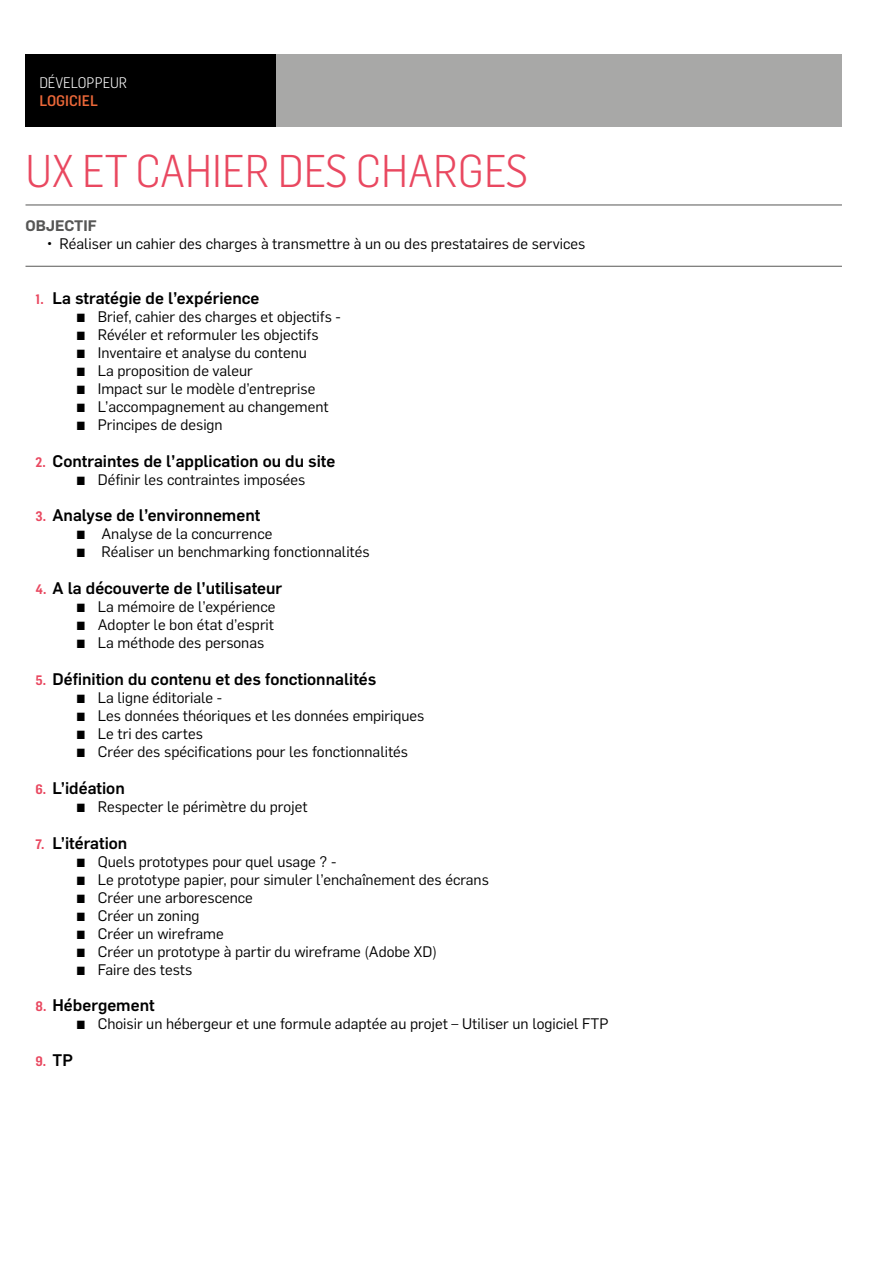
<style>
.page{position:relative;width:893px;height:1263px;background:#fff}
.page>*{position:absolute;margin:0;border:0;box-sizing:border-box;transform-origin:0 0}
.t1{font:300 45px "Flama Semicondensed";color:#e94860}
.t2{font:500 16.5px "Flama";color:#000}
.t3{font:15px "Flama";color:#000}
.t4{font:300 15px "Flama Semicondensed";color:#fff}
.t5{font:500 15px "Flama Semicondensed";color:#ec6839}
.t6{font:600 15px "Flama";color:#575756}
.t7{font:600 13.5px "Flama Semicondensed";color:#e94860}
.s1{font-family:"Flama Semicondensed";font-weight:600;font-size:13.5px;color:#e94860}
.s2{font-family:"Flama Semicondensed"}
.s3{font-family:"Flama";font-weight:500;font-size:16.5px;color:#000}
</style>
<div class="page">
<div style="left:25px;top:54px;width:817px;height:72px;background:#a8a8a7"></div>
<div style="left:25px;top:54px;width:251px;height:72px;background:#000"></div>
<hr style="left:26px;top:205px;width:816px;height:1px;background:#575756">
<hr style="left:26px;top:266px;width:816px;height:1px;background:#575756">
<p class="t4" style="left:39px;top:73px;width:89px">DÉVELOPPEUR</p>
<p class="t5" style="left:39px;top:91px;width:60px">LOGICIEL</p>
<h1 class="t1" style="left:26px;top:143px;width:504px">UX ET CAHIER DES CHARGES</h1>
<p class="t6" style="left:26px;top:215px;width:73px">OBJECTIF</p>
<p class="t3" style="left:47px;top:233px;width:540px">• Réaliser un cahier des charges à transmettre à un ou des prestataires de services</p>
<p class="t2" style="left:36px;top:286px;width:226px"><span class="s1">1.</span> La stratégie de l’expérience</p>
<p class="t3" style="left:77px;top:306px;width:266px"><span class="s2">▪</span> Brief, cahier des charges et objectifs -</p>
<p class="t3" style="left:77px;top:324px;width:244px"><span class="s2">▪</span> Révéler et reformuler les objectifs</p>
<p class="t3" style="left:77px;top:342px;width:232px"><span class="s2">▪</span> Inventaire et analyse du contenu</p>
<p class="t3" style="left:77px;top:360px;width:178px"><span class="s2">▪</span> La proposition de valeur</p>
<p class="t3" style="left:77px;top:378px;width:240px"><span class="s2">▪</span> Impact sur le modèle d’entreprise</p>
<p class="t3" style="left:77px;top:396px;width:254px"><span class="s2">▪</span> L’accompagnement au changement</p>
<p class="t3" style="left:77px;top:414px;width:148px"><span class="s2">▪</span> Principes de design</p>
<p class="t2" style="left:36px;top:449px;width:301px"><span class="s1">2.</span> Contraintes de l’application ou du site</p>
<p class="t3" style="left:77px;top:469px;width:230px"><span class="s2">▪</span> Définir les contraintes imposées</p>
<p class="t2" style="left:36px;top:503px;width:226px"><span class="s1">3.</span> Analyse de l’environnement</p>
<p class="t3" style="left:77px;top:524px;width:197px"><span class="s2">▪</span> Analyse de la concurrence</p>
<p class="t3" style="left:77px;top:542px;width:295px"><span class="s2">▪</span> Réaliser un benchmarking fonctionnalités</p>
<p class="t2" style="left:36px;top:576px;width:248px"><span class="s1">4.</span> A la découverte de l’utilisateur</p>
<p class="t3" style="left:77px;top:596px;width:200px"><span class="s2">▪</span> La mémoire de l’expérience</p>
<p class="t3" style="left:77px;top:614px;width:199px"><span class="s2">▪</span> Adopter le bon état d’esprit</p>
<p class="t3" style="left:77px;top:632px;width:189px"><span class="s2">▪</span> La méthode des personas</p>
<p class="t2" style="left:36px;top:667px;width:342px"><span class="s1">5.</span> Définition du contenu et des fonctionnalités</p>
<p class="t3" style="left:77px;top:687px;width:147px"><span class="s2">▪</span> La ligne éditoriale -</p>
<p class="t3" style="left:77px;top:705px;width:349px"><span class="s2">▪</span> Les données théoriques et les données empiriques</p>
<p class="t3" style="left:77px;top:723px;width:128px"><span class="s2">▪</span> Le tri des cartes</p>
<p class="t3" style="left:77px;top:741px;width:333px"><span class="s2">▪</span> Créer des spécifications pour les fonctionnalités</p>
<p class="t2" style="left:36px;top:776px;width:91px"><span class="s1">6.</span> L’idéation</p>
<p class="t3" style="left:77px;top:796px;width:233px"><span class="s2">▪</span> Respecter le périmètre du projet</p>
<p class="t2" style="left:36px;top:831px;width:93px"><span class="s1">7.</span> L’itération</p>
<p class="t3" style="left:77px;top:851px;width:261px"><span class="s2">▪</span> Quels prototypes pour quel usage ? -</p>
<p class="t3" style="left:77px;top:869px;width:414px"><span class="s2">▪</span> Le prototype papier, pour simuler l’enchaînement des écrans</p>
<p class="t3" style="left:77px;top:887px;width:178px"><span class="s2">▪</span> Créer une arborescence</p>
<p class="t3" style="left:77px;top:905px;width:124px"><span class="s2">▪</span> Créer un zoning</p>
<p class="t3" style="left:77px;top:923px;width:149px"><span class="s2">▪</span> Créer un wireframe</p>
<p class="t3" style="left:77px;top:941px;width:362px"><span class="s2">▪</span> Créer un prototype à partir du wireframe (Adobe XD)</p>
<p class="t3" style="left:77px;top:959px;width:117px"><span class="s2">▪</span> Faire des tests</p>
<p class="t2" style="left:36px;top:994px;width:121px"><span class="s1">8.</span> Hébergement</p>
<p class="t3" style="left:77px;top:1014px;width:533px"><span class="s2">▪</span> Choisir un hébergeur et une formule adaptée au projet – Utiliser un logiciel FTP</p>
<p class="t7" style="left:36px;top:1052px;width:39px">9. <span class="s3">TP</span></p>
</div>
